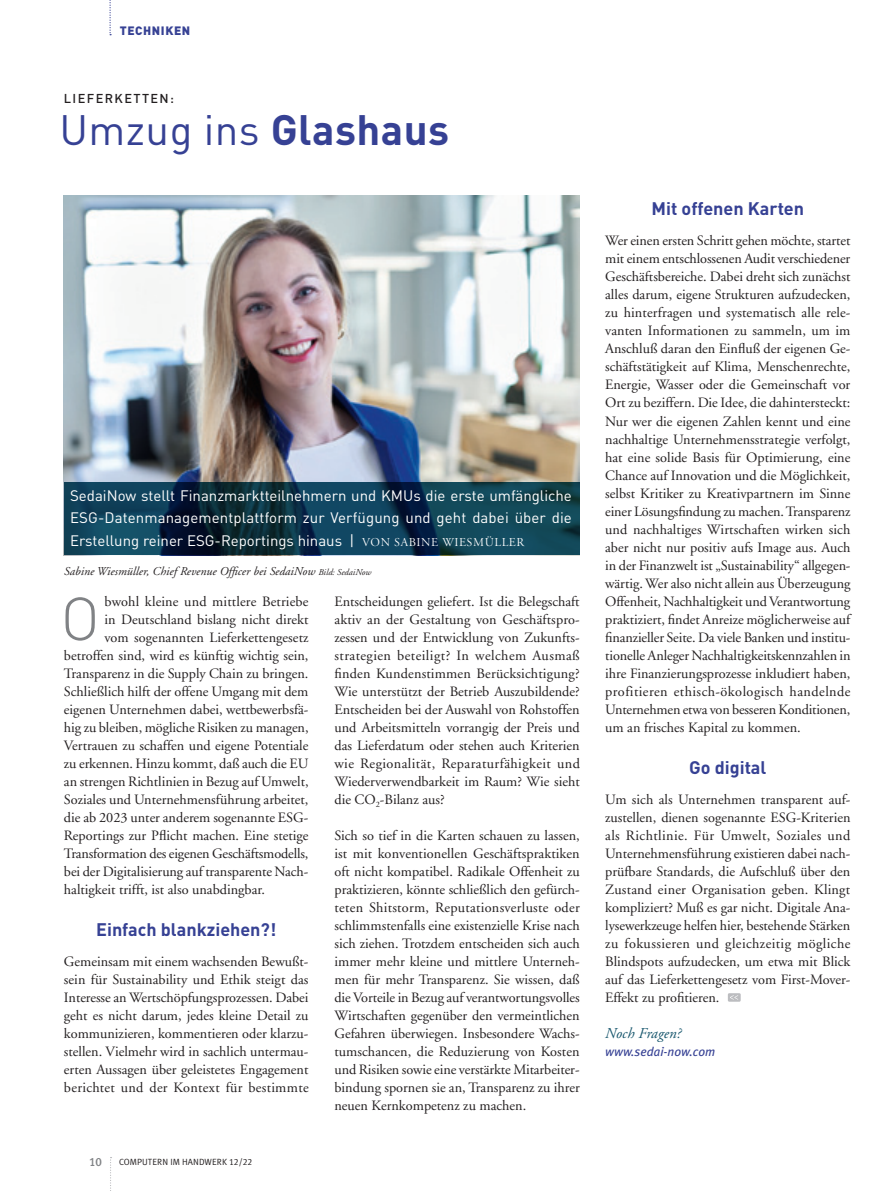
<style>
.page{position:relative;width:893px;height:1191px;background:#fff}
.page>*{position:absolute;margin:0;border:0;box-sizing:border-box;transform-origin:0 0}
.Initale{font:300 60px "DINOT";color:#808285}
._1_Artikelhead{font:42px "DINOT";letter-spacing:.01em;color:#364194}
._3_Sub_fett_mittelgr{font:700 18px "DINOT";color:#364194}
._3_Fließtext{font:15px/22.5px "DINOT";color:#fff;text-align:justify}
._2_Autor_nach_Einlei{font:italic 15px "Adobe Garamond LT";letter-spacing:.01em;color:#16556c}
._3_Fließtext-2{font:14.25px/18px "Adobe Garamond LT";color:#231f20;text-align:justify}
._3_Fließtext-3{font:italic 12.75px "Meta Plus";color:#364194}
.Overline_schwarz{font:500 12.75px "DINOT";letter-spacing:.11em;color:#231f20}
._4_Bildlegende{font:italic 12px "Adobe Garamond LT";letter-spacing:.005em;color:#231f20}
._2_Einleitung_10_pt{font:900 12px "DINOT";letter-spacing:.05em;color:#364194}
._3_Fließtext-4{font:12px "Meta Plus Medium Caps";color:#808285}
._2_Einleitung_10_pt-2{font:9px "Meta Plus Normal Caps";color:#231f20}
.s1{font-weight:700}
.s2{font-family:"Adobe Garamond LT Titling";font-size:12px}
.s3{font-size:9px}
</style>
<div class="page">
<svg style="left:110px;top:1157px;width:2px;height:34px"></svg>
<svg style="left:109px;top:0;width:2px;height:35px"></svg>
<div style="left:728px;top:993px;width:13px;height:8px;background:#bcbdc0;border-radius:2px"></div>
<svg style="left:730px;top:995px;width:8px;height:4px"></svg>
<img style="left:64px;top:196px;width:516px;height:287px">
<hr style="left:892px;top:483px;width:1px;height:72px;background:#0083a9">
<svg style="left:64px;top:483px;width:516px;height:72px;background:#0d394e"></svg>
<p class="_2_Einleitung_10_pt" style="left:120px;top:22px;width:72px">TECHNIKEN</p>
<p class="Overline_schwarz" style="left:64px;top:90px;width:112px">LIEFERKETTEN:</p>
<p class="_1_Artikelhead" style="left:59px;top:102px;width:391px">Umzug ins <span class="s1">Glashaus</span></p>
<p class="_3_Fließtext" style="left:70px;top:483px;width:503px">SedaiNow stellt Finanzmarktteilnehmern und KMUs die erste umfängliche ESG-Datenmanagementplattform zur Verfügung und geht dabei über die Erstellung reiner ESG-Reportings hinaus | <span class="s2">VON SABINE WIESMÜLLER</span></p>
<p class="_4_Bildlegende" style="left:64px;top:564px;width:309px">Sabine Wiesmüller, Chief Revenue Officer bei SedaiNow <span class="s3">Bild: SedaiNow</span></p>
<p class="_3_Fließtext-2" style="left:104px;top:592px;width:206px">bwohl kleine und mittlere Betriebe</p>
<p class="_3_Fließtext-2" style="left:104px;top:610px;width:205px">in Deutschland bislang nicht direkt</p>
<p class="_3_Fließtext-2" style="left:104px;top:628px;width:205px">vom sogenannten Lieferkettengesetz</p>
<p class="_3_Fließtext-2" style="left:64px;top:646px;width:246px">betroffen sind, wird es künftig wichtig sein,</p>
<p class="_3_Fließtext-2" style="left:64px;top:664px;width:246px">Transparenz in die Supply Chain zu bringen.</p>
<p class="_3_Fließtext-2" style="left:64px;top:682px;width:246px">Schließlich hilft der offene Umgang mit dem</p>
<p class="_3_Fließtext-2" style="left:64px;top:700px;width:246px">eigenen Unternehmen dabei, wettbewerbsfä-</p>
<p class="_3_Fließtext-2" style="left:64px;top:718px;width:246px">hig zu bleiben, mögliche Risiken zu managen,</p>
<p class="_3_Fließtext-2" style="left:64px;top:736px;width:246px">Vertrauen zu schaffen und eigene Potentiale</p>
<p class="_3_Fließtext-2" style="left:64px;top:754px;width:246px">zu erkennen. Hinzu kommt, daß auch die EU</p>
<p class="_3_Fließtext-2" style="left:64px;top:772px;width:246px">an strengen Richtlinien in Bezug auf Umwelt,</p>
<p class="_3_Fließtext-2" style="left:64px;top:790px;width:246px">Soziales und Unternehmensführung arbeitet,</p>
<p class="_3_Fließtext-2" style="left:64px;top:808px;width:246px">die ab 2023 unter anderem sogenannte ESG-</p>
<p class="_3_Fließtext-2" style="left:64px;top:826px;width:246px">Reportings zur Pflicht machen. Eine stetige</p>
<p class="_3_Fließtext-2" style="left:64px;top:844px;width:246px">Transformation des eigenen Geschäftsmodells,</p>
<p class="_3_Fließtext-2" style="left:64px;top:862px;width:246px">bei der Digitalisierung auf transparente Nach-</p>
<p class="_3_Fließtext-2" style="left:64px;top:880px;width:202px">haltigkeit trifft, ist also unabdingbar.</p>
<p class="_3_Sub_fett_mittelgr" style="left:96px;top:917px;width:182px">Einfach blankziehen?!</p>
<p class="_3_Fließtext-2" style="left:64px;top:952px;width:246px">Gemeinsam mit einem wachsenden Bewußt&shy;sein für Sustainability und Ethik steigt das Interesse an Wertschöpfungsprozessen. Dabei geht es nicht darum, jedes kleine Detail zu kommunizieren, kommentieren oder klarzu&shy;stellen. Vielmehr wird in sachlich untermau&shy;erten Aussagen über geleistetes Engagement berichtet und der Kontext für bestimmte</p>
<p class="Initale" style="left:61px;top:578px;width:41px">O</p>
<p class="_3_Fließtext-2" style="left:334px;top:592px;width:247px">Entscheidungen geliefert. Ist die Belegschaft aktiv an der Gestaltung von Geschäftspro&shy;zessen und der Entwicklung von Zukunfts&shy;strategien beteiligt? In welchem Ausmaß finden Kundenstimmen Berücksichtigung?<br>Wie unterstützt der Betrieb Auszubildende?<br>Entscheiden bei der Auswahl von Rohstoffen und Arbeitsmitteln vorrangig der Preis und das Lieferdatum oder stehen auch Kriterien wie Regionalität, Reparaturfähigkeit und Wiederverwendbarkeit im Raum? Wie sieht die CO<sub>2</sub>-Bilanz aus?</p>
<p class="_3_Fließtext-2" style="left:334px;top:826px;width:247px">Sich so tief in die Karten schauen zu lassen, ist mit konventionellen Geschäftspraktiken oft nicht kompatibel. Radikale Offenheit zu praktizieren, könnte schließlich den gefürch&shy;teten Shitstorm, Reputationsverluste oder schlimmstenfalls eine existenzielle Krise nach sich ziehen. Trotzdem entscheiden sich auch immer mehr kleine und mittlere Unterneh&shy;men für mehr Transparenz. Sie wissen, daß die Vorteile in Bezug auf verantwortungsvolles Wirtschaften gegenüber den vermeintlichen Gefahren überwiegen. Insbesondere Wachs&shy;tumschancen, die Reduzierung von Kosten und Risiken sowie eine verstärkte Mitarbeiter&shy;bindung spornen sie an, Transparenz zu ihrer neuen Kernkompetenz zu machen.</p>
<p class="_3_Fließtext-4" style="left:89px;top:1154px;width:14px">10</p>
<p class="_2_Einleitung_10_pt-2" style="left:119px;top:1157px;width:135px">COMPUTERN IM HANDWERK 12/22</p>
<p class="_3_Sub_fett_mittelgr" style="left:651px;top:197px;width:154px">Mit offenen Karten</p>
<p class="_3_Fließtext-2" style="left:605px;top:232px;width:247px">Wer einen ersten Schritt gehen möchte, startet mit einem entschlossenen Audit verschiedener Geschäftsbereiche. Dabei dreht sich zunächst alles darum, eigene Strukturen aufzudecken, zu hinterfragen und systematisch alle rele&shy;vanten Informationen zu sammeln, um im Anschluß daran den Einfluß der eigenen Ge&shy;schäftstätigkeit auf Klima, Menschenrechte, Energie, Wasser oder die Gemeinschaft vor Ort zu beziffern. Die Idee, die dahintersteckt:<br>Nur wer die eigenen Zahlen kennt und eine nachhaltige Unternehmensstrategie verfolgt, hat eine solide Basis für Optimierung, eine Chance auf Innovation und die Möglichkeit, selbst Kritiker zu Kreativpartnern im Sinne einer Lösungsfindung zu machen. Transparenz und nachhaltiges Wirtschaften wirken sich aber nicht nur positiv aufs Image aus. Auch in der Finanzwelt ist „Sustainability“ allgegen&shy;wärtig. Wer also nicht allein aus Überzeugung Offenheit, Nachhaltigkeit und Verantwortung praktiziert, findet Anreize möglicherweise auf finanzieller Seite. Da viele Banken und institu&shy;tionelle Anleger Nachhaltigkeitskennzahlen in ihre Finanzierungsprozesse inkludiert haben, profitieren ethisch-ökologisch handelnde Unternehmen etwa von besseren Konditionen, um an frisches Kapital zu kommen.</p>
<p class="_3_Sub_fett_mittelgr" style="left:689px;top:755px;width:79px">Go digital</p>
<p class="_3_Fließtext-2" style="left:605px;top:790px;width:247px">Um sich als Unternehmen transparent auf&shy;zustellen, dienen sogenannte ESG-Kriterien als Richtlinie. Für Umwelt, Soziales und Unternehmensführung existieren dabei nach&shy;prüfbare Standards, die Aufschluß über den Zustand einer Organisation geben. Klingt kompliziert? Muß es gar nicht. Digitale Ana&shy;lysewerkzeuge helfen hier, bestehende Stärken zu fokussieren und gleichzeitig mögliche Blindspots aufzudecken, um etwa mit Blick auf das Lieferkettengesetz vom First-Mover-Effekt zu profitieren.</p>
<p class="_2_Autor_nach_Einlei" style="left:605px;top:1024px;width:78px">Noch Fragen?</p>
<p class="_3_Fließtext-3" style="left:605px;top:1044px;width:112px">www.sedai-now.com</p>
</div>
